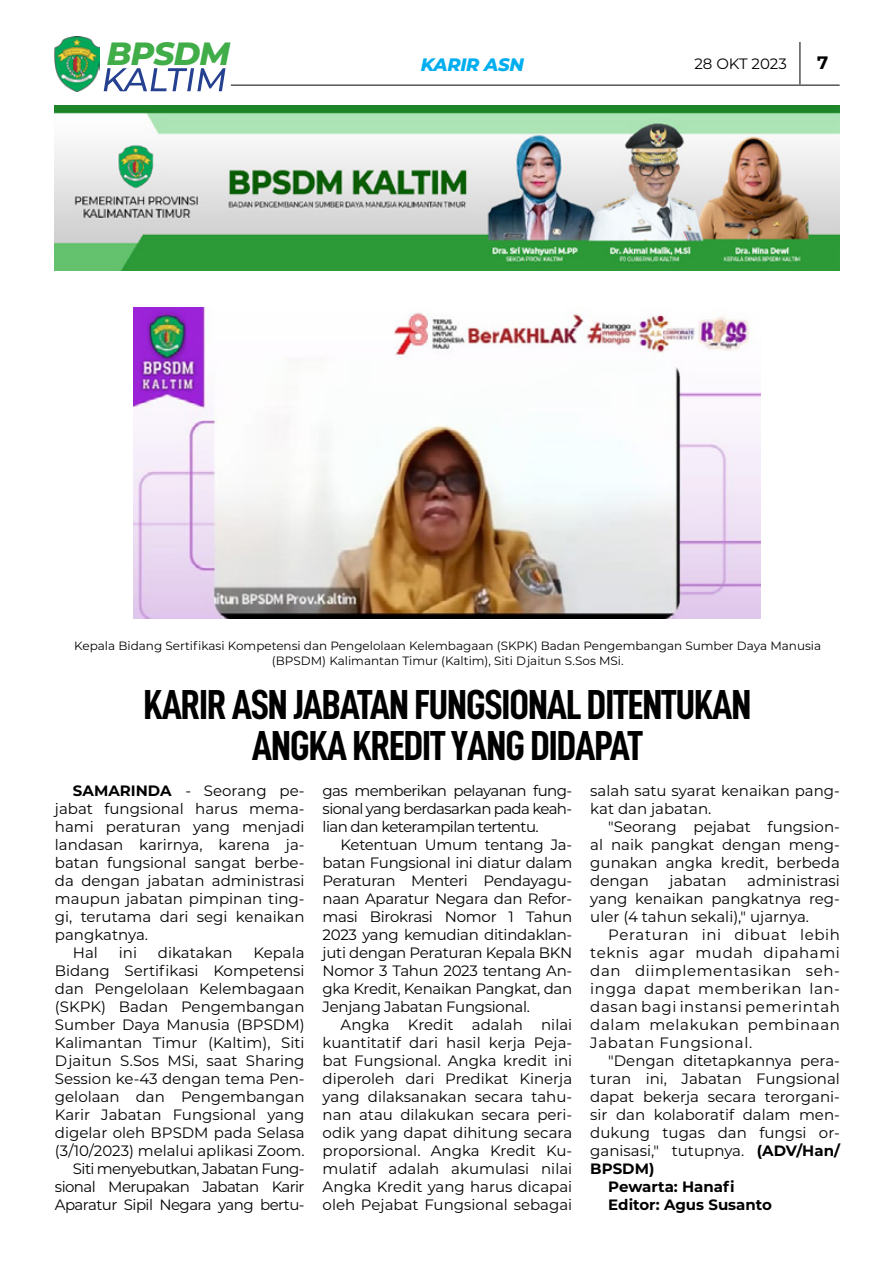
<style>
.page{position:relative;width:893px;height:1263px;background:#fff}
.page>*{position:absolute;margin:0;border:0;box-sizing:border-box;transform-origin:0 0}
.t1{font:42px/40.5px "D DIN Condensed Bold";letter-spacing:-.025em;color:#000;text-align:center}
.t2{font:italic 800 32.1px "Montserrat";letter-spacing:-.025em;color:#41ad49}
.t3{font:italic 800 18px "Montserrat";letter-spacing:-.015em;color:#00aeef}
.t4{font:700 18px "Montserrat";color:#000}
.t5{font:15px/18px "Montserrat";color:#000;text-align:justify}
.t6{font:700 15px "Montserrat";color:#000}
.t7{font:12px/14.4px "Montserrat";color:#000;text-align:center}
.s1{font-weight:700}
</style>
<div class="page">
<hr style="left:231px;top:85px;width:609px;height:1px;background:#000">
<hr style="left:799px;top:42px;width:1px;height:42px;background:#000">
<img style="left:54px;top:36px;width:45px;height:55px">
<img style="left:55px;top:106px;width:785px;height:165px">
<svg style="left:104px;top:68px;width:122px;height:23px"></svg>
<img style="left:133px;top:308px;width:627px;height:310px">
<h2 class="t2" style="left:107px;top:30px;width:125px">BPSDM</h2>
<p class="t3" style="left:421px;top:52px;width:105px">KARIR ASN</p>
<p class="t5" style="left:694px;top:54px;width:94px">28 OKT 2023</p>
<p class="t4" style="left:817px;top:50px;width:13px">7</p>
<p class="t7" style="left:74px;top:638px;width:748px">Kepala Bidang Sertifikasi Kompetensi dan Pengelolaan Kelembagaan (SKPK) Badan Pengembangan Sumber Daya Manusia (BPSDM) Kalimantan Timur (Kaltim), Siti Djaitun S.Sos MSi.</p>
<h1 class="t1" style="left:143px;top:684px;width:610px">KARIR ASN JABATAN FUNGSIONAL DITENTUKAN<br>ANGKA KREDIT YANG DIDAPAT</h1>
<p class="t5" style="left:73px;top:781px;width:233px"><span class="s1">SAMARINDA</span> - Seorang pe-</p>
<p class="t5" style="left:55px;top:799px;width:251px">jabat fungsional harus mema-</p>
<p class="t5" style="left:55px;top:817px;width:251px">hami peraturan yang menjadi</p>
<p class="t5" style="left:55px;top:835px;width:251px">landasan karirnya, karena ja-</p>
<p class="t5" style="left:55px;top:853px;width:251px">batan fungsional sangat berbe-</p>
<p class="t5" style="left:55px;top:871px;width:251px">da dengan jabatan administrasi</p>
<p class="t5" style="left:55px;top:889px;width:251px">maupun jabatan pimpinan ting-</p>
<p class="t5" style="left:55px;top:907px;width:251px">gi, terutama dari segi kenaikan</p>
<p class="t5" style="left:55px;top:925px;width:95px">pangkatnya.</p>
<p class="t5" style="left:73px;top:943px;width:27px">Hal</p>
<p class="t5" style="left:119px;top:943px;width:20px">ini</p>
<p class="t5" style="left:158px;top:943px;width:76px">dikatakan</p>
<p class="t5" style="left:55px;top:943px;width:251px;text-align:right">Kepala<br>Bidang Sertifikasi Kompetensi dan Pengelolaan Kelembagaan (SKPK) Badan Pengembangan<br>Sumber Daya Manusia (BPSDM)<br>Kalimantan Timur (Kaltim), Siti<br>Djaitun S.Sos MSi, saat Sharing<br>Session ke-43 dengan tema Pen&shy;gelolaan dan Pengembangan<br>Karir Jabatan Fungsional yang digelar oleh BPSDM pada Selasa (3/10/2023) melalui aplikasi Zoom.<br>Siti menyebutkan, Jabatan Fung&shy;sional Merupakan Jabatan Karir<br>Aparatur Sipil Negara yang bertu-</p>
<p class="t5" style="left:323px;top:781px;width:251px">gas memberikan pelayanan fung&shy;sional yang berdasarkan pada keah&shy;lian dan keterampilan tertentu.</p>
<p class="t5" style="left:323px;top:835px;width:251px;text-indent:18px">Ketentuan Umum tentang Ja&shy;batan Fungsional ini diatur dalam Peraturan Menteri Pendayagu&shy;naan Aparatur Negara dan Refor&shy;masi Birokrasi Nomor 1 Tahun 2023 yang kemudian ditindaklan&shy;juti dengan Peraturan Kepala BKN Nomor 3 Tahun 2023 tentang An&shy;gka Kredit, Kenaikan Pangkat, dan Jenjang Jabatan Fungsional.</p>
<p class="t5" style="left:323px;top:1015px;width:251px;text-indent:18px">Angka Kredit adalah nilai kuantitatif dari hasil kerja Peja&shy;bat Fungsional. Angka kredit ini diperoleh dari Predikat Kinerja yang dilaksanakan secara tahu&shy;nan atau dilakukan secara peri&shy;odik yang dapat dihitung secara proporsional. Angka Kredit Ku&shy;mulatif adalah akumulasi nilai Angka Kredit yang harus dicapai oleh Pejabat Fungsional sebagai</p>
<p class="t5" style="left:590px;top:781px;width:251px">salah satu syarat kenaikan pang&shy;kat dan jabatan.</p>
<p class="t5" style="left:590px;top:817px;width:251px;text-indent:18px">"Seorang pejabat fungsion&shy;al naik pangkat dengan meng&shy;gunakan angka kredit, berbeda dengan</p>
<p class="t5" style="left:590px;top:871px;width:251px;text-indent:157px">administrasi yang kenaikan pangkatnya reg&shy;uler (4 tahun sekali)," ujarnya.</p>
<p class="t5" style="left:590px;top:925px;width:251px;text-indent:18px">Peraturan ini dibuat lebih teknis agar mudah dipahami dan diimplementasikan seh&shy;ingga dapat memberikan lan&shy;dasan bagi instansi pemerintah dalam melakukan pembinaan Jabatan Fungsional.</p>
<p class="t5" style="left:608px;top:1051px;width:233px">"Dengan ditetapkannya pera-</p>
<p class="t5" style="left:590px;top:1069px;width:251px">turan ini, Jabatan Fungsional</p>
<p class="t5" style="left:590px;top:1087px;width:251px">dapat bekerja secara terorgani-</p>
<p class="t5" style="left:590px;top:1105px;width:251px">sir dan kolaboratif dalam men-</p>
<p class="t5" style="left:590px;top:1123px;width:251px">dukung tugas dan fungsi or-</p>
<p class="t5" style="left:590px;top:1141px;width:251px">ganisasi," tutupnya. <span class="s1">(ADV/Han/</span></p>
<p class="t6" style="left:590px;top:1158px;width:66px">BPSDM)</p>
<p class="t6" style="left:608px;top:1176px;width:128px">Pewarta: Hanafi</p>
<p class="t6" style="left:608px;top:1194px;width:165px">Editor: Agus Susanto</p>
<p class="t5" style="left:670px;top:871px;width:59px">jabatan</p>
</div>
